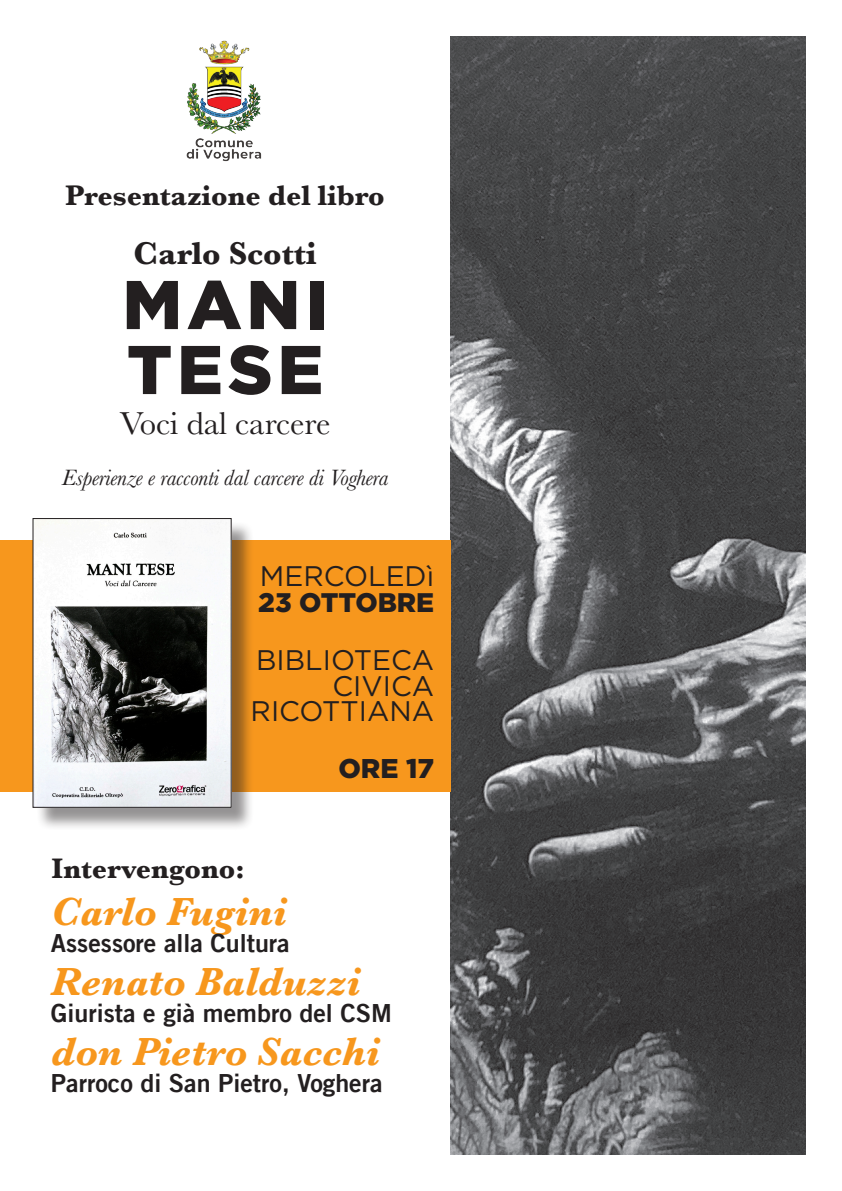
<style>
.page{position:relative;width:842px;height:1191px;background:#fff}
.page>*{position:absolute;margin:0;border:0;box-sizing:border-box;transform-origin:0 0}
.t1{font:900 68.7px "Gotham";letter-spacing:.07em;color:#231f20}
.t2{font:italic 700 40.7px "Baskerville";color:#f7971d}
.t3{font:32.8px "Baskerville";color:#231f20}
.t4{font:700 32.8px "Baskerville";color:#231f20}
.t5{font:700 29.3px "Baskerville";color:#231f20}
.t6{font:28.3px "Gotham";color:#231f20}
.t7{font:900 27.1px "Gotham";color:#231f20}
.t8{font:900 26.9px "Gotham";color:#231f20}
.t9{font:25px "Trade Gothic LT Bold Two";color:#231f20}
.t10{font:italic 23px "Baskerville";letter-spacing:-.01em;color:#231f20}
</style>
<div class="page">
<img style="left:450px;top:36px;width:356px;height:1119px">
<div style="left:0;top:541px;width:450px;height:251px;background:#f7971d"></div>
<img style="left:186px;top:40px;width:76px;height:122px">
<div style="left:36px;top:521px;width:219px;height:309px;background:#231f20;opacity:.48"></div>
<img style="left:35px;top:520px;width:194px;height:285px">
<p class="t5" style="left:65px;top:175px;width:321px">Presentazione del libro</p>
<p class="t4" style="left:134px;top:230px;width:185px">Carlo Scotti</p>
<p class="t1" style="left:123px;top:257px;width:207px">MANI</p>
<p class="t1" style="left:127px;top:322px;width:198px">TESE</p>
<p class="t3" style="left:120px;top:402px;width:212px">Voci dal carcere</p>
<p class="t10" style="left:62px;top:462px;width:328px">Esperienze e racconti dal carcere di Voghera</p>
<p class="t6" style="left:260px;top:561px;width:176px">MERCOLEDì</p>
<p class="t8" style="left:258px;top:584px;width:177px">23 OTTOBRE</p>
<p class="t6" style="left:256px;top:644px;width:180px">BIBLIOTECA</p>
<p class="t6" style="left:332px;top:670px;width:103px">CIVICA</p>
<p class="t6" style="left:251px;top:695px;width:185px">RICOTTIANA</p>
<p class="t5" style="left:52px;top:847px;width:195px">Intervengono:</p>
<p class="t7" style="left:338px;top:750px;width:97px">ORE 17</p>
<p class="t2" style="left:51px;top:884px;width:237px">Carlo Fugini</p>
<p class="t9" style="left:51px;top:928px;width:240px">Assessore alla Cultura</p>
<p class="t2" style="left:51px;top:953px;width:311px">Renato Balduzzi</p>
<p class="t9" style="left:51px;top:997px;width:342px">Giurista e già membro del CSM</p>
<p class="t2" style="left:51px;top:1023px;width:330px">don Pietro Sacchi</p>
<p class="t9" style="left:51px;top:1067px;width:333px">Parroco di San Pietro, Voghera</p>
</div>
